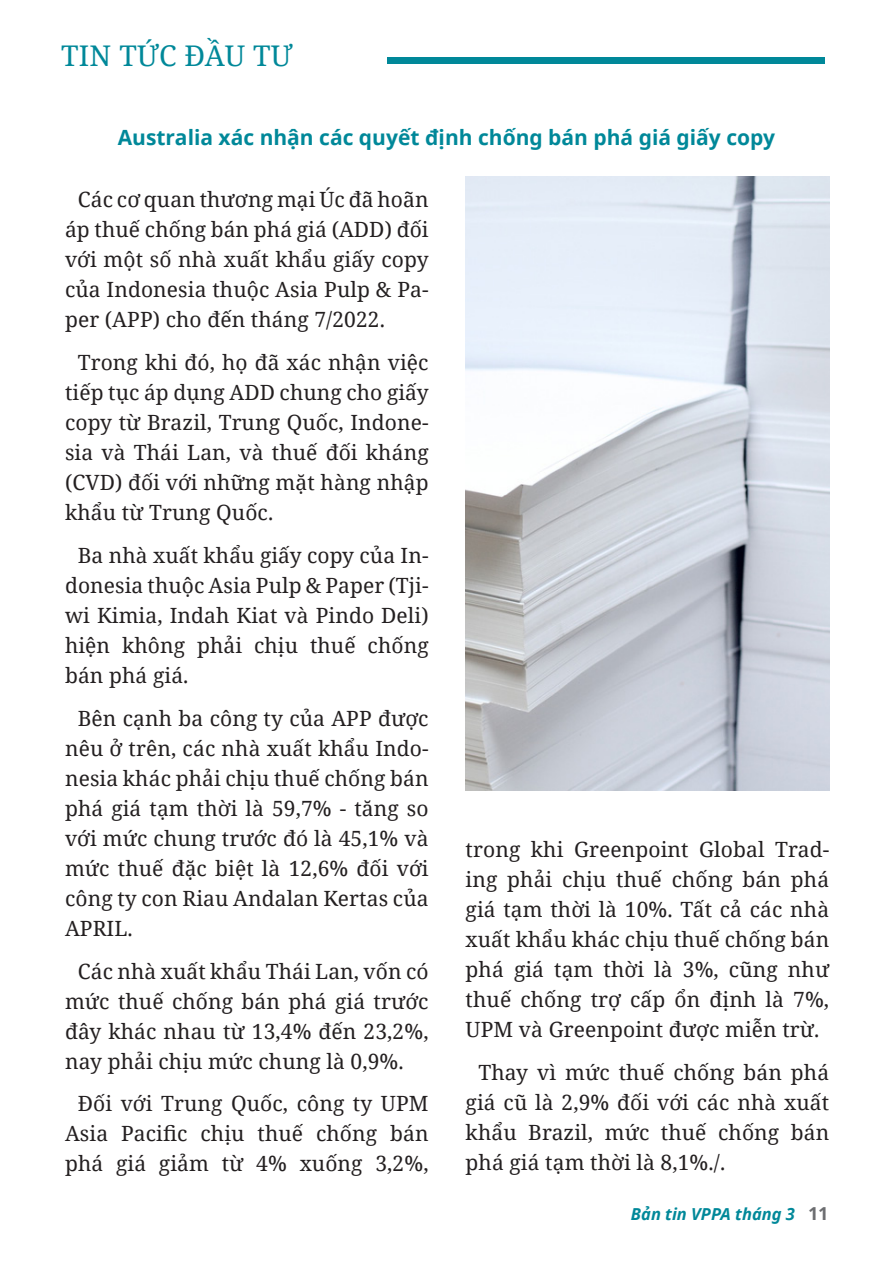
<style>
.page{position:relative;width:893px;height:1263px;background:#fff}
.page>*{position:absolute;margin:0;border:0;box-sizing:border-box;transform-origin:0 0}
.t1{font:28.5px "Noto Serif";letter-spacing:.01em;color:#089}
.t2{font:21px/30px "Noto Serif";letter-spacing:.005em;color:#231f20;text-align:justify}
.t3{font:700 21px "Noto Sans";color:#089}
.t4{font:italic 700 16.5px "Noto Sans";color:#089}
.s1{font-style:normal;font-size:18px;color:#6c6d70}
</style>
<div class="page">
<div style="left:387px;top:58px;width:437px;height:6px;background:#089"></div>
<img style="left:466px;top:176px;width:363px;height:615px">
<p class="t1" style="left:61px;top:36px;width:233px">TIN TỨC ĐẦU TƯ</p>
<p class="t3" style="left:118px;top:123px;width:659px">Australia xác nhận các quyết định chống bán phá giá giấy copy</p>
<p class="t2" style="left:65px;top:184px;width:365px;text-indent:13px">Các cơ quan thương mại Úc đã hoãn áp thuế chống bán phá giá (ADD) đối với một số nhà xuất khẩu giấy copy của Indonesia thuộc Asia Pulp &amp; Pa&shy;per (APP) cho đến tháng 7/2022.</p>
<p class="t2" style="left:65px;top:347px;width:365px;text-indent:13px">Trong khi đó, họ đã xác nhận việc tiếp tục áp dụng ADD chung cho giấy copy từ Brazil, Trung Quốc, Indone&shy;sia và Thái Lan, và thuế đối kháng (CVD) đối với những mặt hàng nhập khẩu từ Trung Quốc.</p>
<p class="t2" style="left:65px;top:540px;width:365px;text-indent:13px">Ba nhà xuất khẩu giấy copy của In&shy;donesia thuộc Asia Pulp &amp; Paper (Tji&shy;wi Kimia, Indah Kiat và Pindo Deli) hiện không phải chịu thuế chống bán phá giá.</p>
<p class="t2" style="left:65px;top:702px;width:365px;text-indent:13px">Bên cạnh ba công ty của APP được nêu ở trên, các nhà xuất khẩu Indo&shy;nesia khác phải chịu thuế chống bán phá giá tạm thời là 59,7% - tăng so với mức chung trước đó là 45,1% và mức thuế đặc biệt là 12,6% đối với công ty con Riau Andalan Kertas của APRIL.</p>
<p class="t2" style="left:65px;top:955px;width:365px;text-indent:13px">Các nhà xuất khẩu Thái Lan, vốn có mức thuế chống bán phá giá trước đây khác nhau từ 13,4% đến 23,2%, nay phải chịu mức chung là 0,9%.</p>
<p class="t2" style="left:65px;top:1088px;width:365px;text-indent:13px">Đối với Trung Quốc, công ty UPM Asia Pacific chịu thuế chống bán phá giá giảm từ 4% xuống 3,2%,</p>
<p class="t2" style="left:466px;top:833px;width:365px">trong khi Greenpoint Global Trad&shy;ing phải chịu thuế chống bán phá giá tạm thời là 10%. Tất cả các nhà xuất khẩu khác chịu thuế chống bán phá giá tạm thời là 3%, cũng như thuế chống trợ cấp ổn định là 7%, UPM và Greenpoint được miễn trừ.</p>
<p class="t2" style="left:466px;top:1056px;width:365px;text-indent:13px">Thay vì mức thuế chống bán phá giá cũ là 2,9% đối với các nhà xuất khẩu Brazil, mức thuế chống bán phá giá tạm thời là 8,1%./.</p>
<p class="t4" style="left:631px;top:1202px;width:199px">Bản tin VPPA tháng 3 <span class="s1">11</span></p>
</div>
